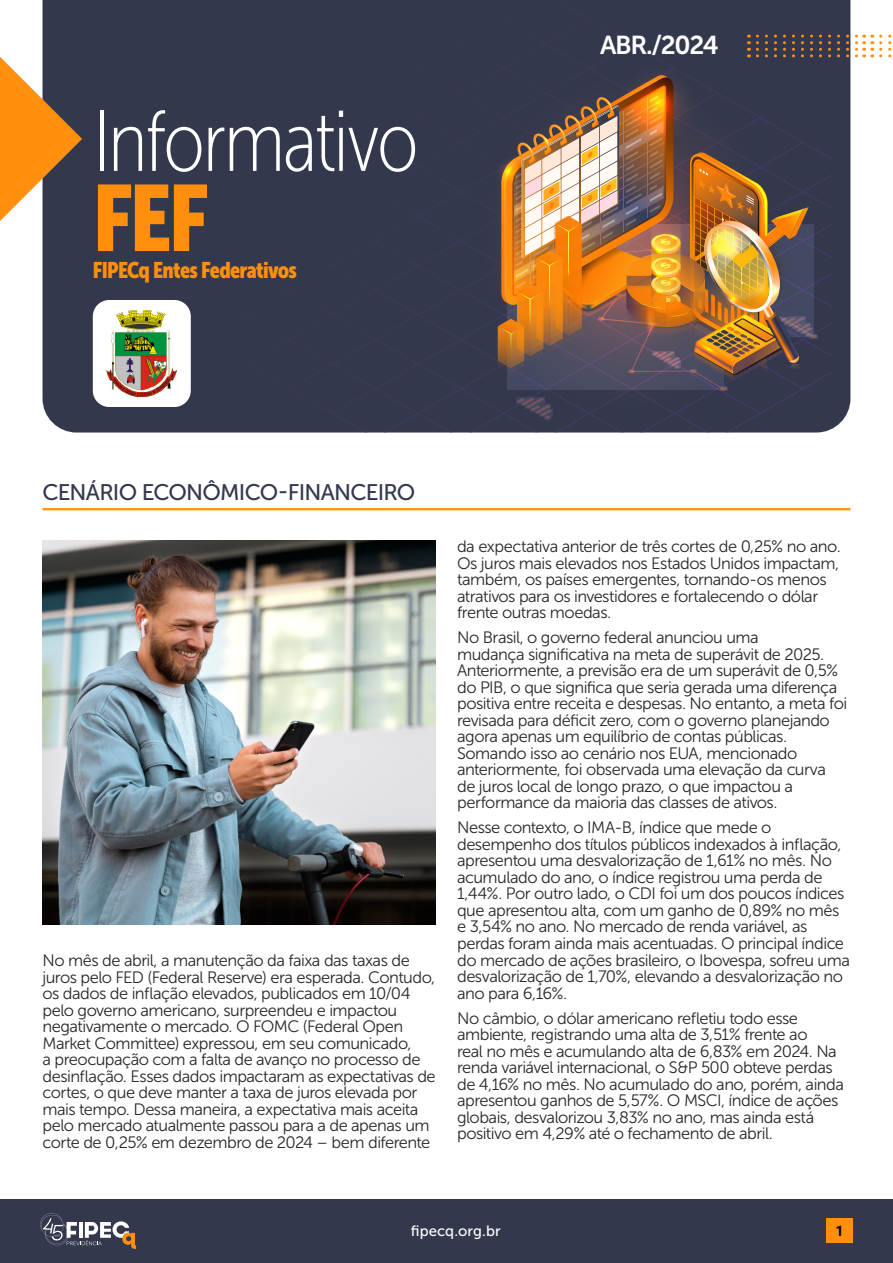
<style>
.page{position:relative;width:893px;height:1263px;background:#fff}
.page>*{position:absolute;margin:0;border:0;box-sizing:border-box;transform-origin:0 0}
.t1{font:93px "Museo Sans Cond 900";color:#ff8f0d}
.t2{font:86.1px "Museo Sans Cond 100";letter-spacing:-.03em;color:#fff}
.t3{font:25.8px "Museo Sans 700";letter-spacing:-.05em;color:#fff}
.t4{font:22.5px "Museo Sans 500";letter-spacing:-.035em;color:#33384d}
.t5{font:22.5px "Museo Sans Cond 900";letter-spacing:-.03em;color:#ff8f0d}
.t6{font:16.5px/16.5px "Museo Sans 300";letter-spacing:-.03em;color:#282827}
.t7{font:15px "Museo Sans 500";letter-spacing:.005em;color:#fff}
.t8{font:700 14.55px "Roboto";color:#000}
</style>
<div class="page">
<div style="left:0;top:1199px;width:893px;height:64px;background:#33384d"></div>
<div style="left:826px;top:1219px;width:27px;height:24px;background:#ff8f0d"></div>
<svg style="left:40px;top:1213px;width:96px;height:36px"></svg>
<hr style="left:43px;top:508px;width:807px;height:2px;background:#ff8f0d">
<img style="left:43px;top:540px;width:393px;height:385px">
<div style="left:43px;top:0;width:807px;height:432px;background:#33384d"></div>
<div style="left:75px;top:0;width:757px;height:432px;background:#33384d"></div>
<div style="left:471px;top:63px;width:310px;height:358px;background:#33384d"></div>
<img style="left:492px;top:35px;width:373px;height:384px">
<svg style="left:872px;top:35px;width:1px;height:22px"></svg>
<svg style="left:881px;top:35px;width:11px;height:22px"></svg>
<svg style="left:0;top:57px;width:82px;height:164px"></svg>
<div style="left:93px;top:300px;width:98px;height:107px;background:#fff;border-radius:16px"></div>
<img style="left:107px;top:311px;width:70px;height:85px">
<h2 class="t2" style="left:93px;top:96px;width:327px">Informativo</h2>
<h1 class="t1" style="left:93px;top:166px;width:117px">FEF</h1>
<h3 class="t5" style="left:93px;top:257px;width:206px">FIPECq Entes Federativos</h3>
<h3 class="t3" style="left:600px;top:31px;width:120px">ABR./2024</h3>
<h3 class="t4" style="left:43px;top:479px;width:374px">CENÁRIO ECONÔMICO-FINANCEIRO</h3>
<p class="t6" style="left:43px;top:952px;width:395px">No mês de abril, a manutenção da faixa das taxas de juros pelo FED (Federal Reserve) era esperada. Contudo, os dados de inflação elevados, publicados em 10/04 pelo governo americano, surpreendeu e impactou negativamente o mercado. O FOMC (Federal Open Market Committee) expressou, em seu comunicado,<br>a preocupação com a falta de avanço no processo de desinflação. Esses dados impactaram as expectativas de cortes, o que deve manter a taxa de juros elevada por mais tempo. Dessa maneira, a expectativa mais aceita pelo mercado atualmente passou para a de apenas um corte de 0,25% em dezembro de 2024 – bem diferente</p>
<p class="t6" style="left:457px;top:539px;width:385px">da expectativa anterior de três cortes de 0,25% no ano.<br>Os juros mais elevados nos Estados Unidos impactam, também, os países emergentes, tornando-os menos atrativos para os investidores e fortalecendo o dólar frente outras moedas.</p>
<p class="t6" style="left:457px;top:630px;width:392px">No Brasil, o governo federal anunciou uma<br>mudança significativa na meta de superávit de 2025.<br>Anteriormente, a previsão era de um superávit de 0,5% do PIB, o que significa que seria gerada uma diferença positiva entre receita e despesas. No entanto, a meta foi revisada para déficit zero, com o governo planejando agora apenas um equilíbrio de contas públicas.<br>Somando isso ao cenário nos EUA, mencionado anteriormente, foi observada uma elevação da curva de juros local de longo prazo, o que impactou a performance da maioria das classes de ativos.</p>
<p class="t6" style="left:457px;top:820px;width:394px">Nesse contexto, o IMA-B, índice que mede o desempenho dos títulos públicos indexados à inflação, apresentou uma desvalorização de 1,61% no mês. No acumulado do ano, o índice registrou uma perda de 1,44%. Por outro lado, o CDI foi um dos poucos índices que apresentou alta, com um ganho de 0,89% no mês e 3,54% no ano. No mercado de renda variável, as perdas foram ainda mais acentuadas. O principal índice do mercado de ações brasileiro, o Ibovespa, sofreu uma desvalorização de 1,70%, elevando a desvalorização no ano para 6,16%.</p>
<p class="t6" style="left:457px;top:1010px;width:388px">No câmbio, o dólar americano refletiu todo esse ambiente, registrando uma alta de 3,51% frente ao<br>real no mês e acumulando alta de 6,83% em 2024. Na renda variável internacional, o S&amp;P 500 obteve perdas de 4,16% no mês. No acumulado do ano, porém, ainda apresentou ganhos de 5,57%. O MSCI, índice de ações globais, desvalorizou 3,83% no ano, mas ainda está positivo em 4,29% até o fechamento de abril.</p>
<p class="t7" style="left:411px;top:1223px;width:91px">fipecq.org.br</p>
<p class="t8" style="left:835px;top:1220px;width:10px">1</p>
</div>
